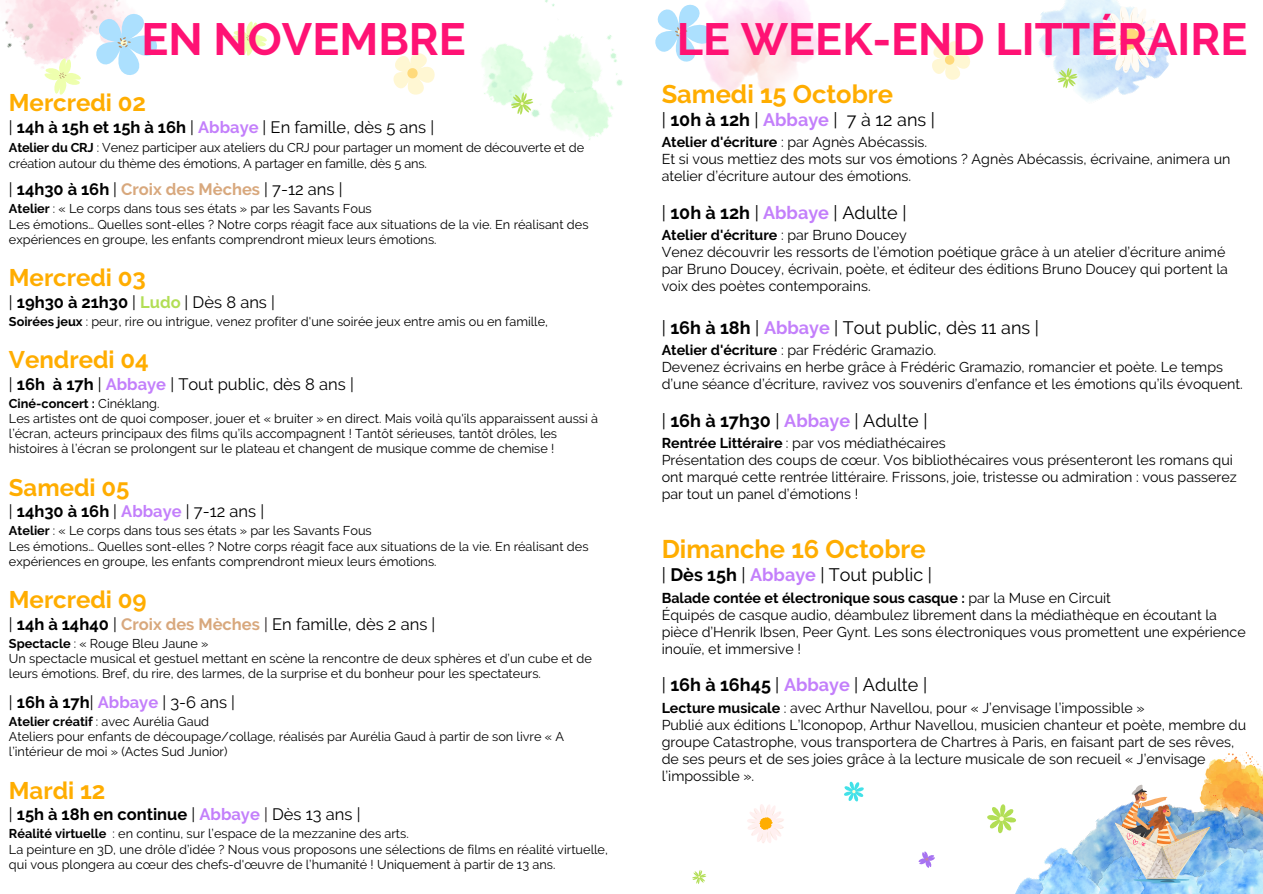
<style>
.page{position:relative;width:1263px;height:894px;background:#fff}
.page>*{position:absolute;margin:0;border:0;box-sizing:border-box;transform-origin:0 0}
.t1{font:700 45px "Raleway";color:#ff1274}
.t2{font:700 25.5px "Raleway";color:#ffad00}
.t3{font:700 24px "Raleway";color:#ffad00}
.t4{font:18px "Raleway";color:#000}
.t5{font:16.5px "Raleway";color:#000}
.t6{font:700 16.5px "Raleway";color:#000}
.t7{font:700 16.5px "Raleway";color:#d8a87d}
.t8{font:14.25px/17px "Raleway";color:#000}
.t9{font:12.75px/15.3px "Raleway";color:#000}
.s1{font-weight:700}
.s2{font-weight:700;color:#c37ffb}
.s3{font-weight:400;color:#000}
.s4{color:#000}
.s5{font-weight:700;color:#b2de55}
.s6{font-weight:700;color:#d8a87d}
.s7{color:#1f181a}
.s8{font-weight:400}
.s9{color:#c37ffb}
.s10{font-weight:400;color:#1f181a}
</style>
<div class="page">
<img style="left:1039px;top:0;width:130px;height:102px">
<svg style="left:1099px;top:6px;width:61px;height:67px"></svg>
<svg style="left:1050px;top:61px;width:34px;height:34px"></svg>
<svg style="left:932px;top:41px;width:38px;height:39px"></svg>
<svg style="left:655px;top:0;width:69px;height:76px"></svg>
<svg style="left:232px;top:21px;width:35px;height:35px"></svg>
<img style="left:1204px;top:752px;width:59px;height:49px">
<img style="left:481px;top:0;width:142px;height:140px">
<svg style="left:503px;top:85px;width:38px;height:37px"></svg>
<svg style="left:393px;top:53px;width:42px;height:42px"></svg>
<img style="left:3px;top:0;width:32px;height:64px">
<svg style="left:35px;top:0;width:122px;height:95px"></svg>
<img style="left:1227px;top:800px;width:36px;height:3px">
<img style="left:1015px;top:879px;width:10px;height:14px">
<img style="left:1078px;top:818px;width:21px;height:28px">
<img style="left:1248px;top:803px;width:15px;height:34px">
<img style="left:1154px;top:883px;width:30px;height:10px">
<img style="left:1109px;top:883px;width:45px;height:10px">
<img style="left:1184px;top:837px;width:79px;height:56px">
<img style="left:1223px;top:801px;width:25px;height:48px">
<img style="left:1160px;top:804px;width:85px;height:83px">
<img style="left:1025px;top:846px;width:84px;height:47px">
<img style="left:1099px;top:784px;width:124px;height:99px">
<svg style="left:918px;top:851px;width:17px;height:17px"></svg>
<svg style="left:747px;top:804px;width:37px;height:39px"></svg>
<svg style="left:987px;top:804px;width:29px;height:30px"></svg>
<svg style="left:692px;top:870px;width:15px;height:14px"></svg>
<svg style="left:844px;top:781px;width:20px;height:21px"></svg>
<h1 class="t1" style="left:141px;top:13px;width:326px">EN NOVEMBRE</h1>
<h3 class="t3" style="left:9px;top:88px;width:139px">Mercredi 02</h3>
<p class="t5" style="left:9px;top:117px;width:427px">| <span class="s1">14h à 15h et 15h à 16h</span> | <span class="s2">Abbaye</span> | En famille, dès 5 ans |</p>
<p class="t9" style="left:9px;top:140px;width:577px"><span class="s1">Atelier du CRJ</span> : Venez participer aux ateliers du CRJ pour partager un moment de découverte et de création autour du thème des émotions, A partager en famille, dès 5 ans.</p>
<p class="t7" style="left:9px;top:180px;width:335px"><span class="s3">|</span> <span class="s4">14h30 à 16h</span> <span class="s3">|</span> Croix des Mèches <span class="s3">| 7-12 ans |</span></p>
<p class="t9" style="left:9px;top:201px;width:581px"><span class="s1">Atelier</span> : « Le corps dans tous ses états » par les Savants Fous<br>Les émotions… Quelles sont-elles ? Notre corps réagit face aux situations de la vie. En réalisant des expériences en groupe, les enfants comprendront mieux leurs émotions.</p>
<h3 class="t3" style="left:9px;top:263px;width:139px">Mercredi 03</h3>
<p class="t5" style="left:9px;top:292px;width:268px">| <span class="s1">19h30 à 21h30</span> | <span class="s5">Ludo</span> | Dès 8 ans |</p>
<p class="t9" style="left:9px;top:313px;width:541px"><span class="s1">Soirées jeux</span> : peur, rire ou intrigue, venez profiter d'une soirée jeux entre amis ou en famille,</p>
<h3 class="t3" style="left:9px;top:345px;width:141px">Vendredi 04</h3>
<p class="t5" style="left:9px;top:374px;width:346px">| <span class="s1">16h à 17h</span> | <span class="s2">Abbaye</span> | Tout public, dès 8 ans |</p>
<p class="t9" style="left:9px;top:395px;width:591px"><span class="s1">Ciné-concert :</span> Cinéklang.<br>Les artistes ont de quoi composer, jouer et « bruiter » en direct. Mais voilà qu'ils apparaissent aussi à l’écran, acteurs principaux des films qu’ils accompagnent ! Tantôt sérieuses, tantôt drôles, les histoires à l’écran se prolongent sur le plateau et changent de musique comme de chemise !</p>
<h3 class="t3" style="left:9px;top:473px;width:122px">Samedi 05</h3>
<p class="t5" style="left:9px;top:501px;width:257px">| <span class="s1">14h30 à 16h</span> | <span class="s2">Abbaye</span> | 7-12 ans |</p>
<p class="t9" style="left:9px;top:523px;width:581px"><span class="s1">Atelier</span> : « Le corps dans tous ses états » par les Savants Fous<br>Les émotions… Quelles sont-elles ? Notre corps réagit face aux situations de la vie. En réalisant des expériences en groupe, les enfants comprendront mieux leurs émotions.</p>
<h3 class="t3" style="left:9px;top:585px;width:139px">Mercredi 09</h3>
<p class="t5" style="left:9px;top:614px;width:428px">| <span class="s1">14h à 14h40</span> | <span class="s6">Croix des Mèches</span> <span class="s7">|</span> En famille, dès 2 ans |</p>
<p class="t9" style="left:9px;top:635px;width:584px"><span class="s1">Spectacle</span> : « Rouge Bleu Jaune »<br>Un spectacle musical et gestuel mettant en scène la rencontre de deux sphères et d’un cube et de leurs émotions. Bref, du rire, des larmes, de la surprise et du bonheur pour les spectateurs.</p>
<p class="t5" style="left:9px;top:692px;width:228px">| <span class="s1">16h à 17h</span>| <span class="s2">Abbaye</span> | 3-6 ans |</p>
<p class="t9" style="left:9px;top:713px;width:557px"><span class="s1">Atelier créatif</span> : avec Aurélia Gaud<br>Ateliers pour enfants de découpage/collage, réalisés par Aurélia Gaud à partir de son livre « A l’intérieur de moi » (Actes Sud Junior)</p>
<h3 class="t3" style="left:9px;top:775px;width:98px">Mardi 12</h3>
<p class="t6" style="left:9px;top:804px;width:353px"><span class="s8">|</span> 15h à 18h en continue <span class="s8">|</span> <span class="s9">Abbaye</span> <span class="s10">|</span> <span class="s8">Dès 13 ans |</span></p>
<p class="t9" style="left:9px;top:825px;width:600px"><span class="s1">Réalité virtuelle</span> : en continu, sur l’espace de la mezzanine des arts.<br>La peinture en 3D, une drôle d’idée ? Nous vous proposons une sélections de films en réalité virtuelle, qui vous plongera au cœur des chefs-d'œuvre de l’humanité ! Uniquement à partir de 13 ans.</p>
<h1 class="t1" style="left:677px;top:13px;width:572px">LE WEEK-END LITTÉRAIRE</h1>
<h2 class="t2" style="left:662px;top:79px;width:233px">Samedi 15 Octobre</h2>
<h3 class="t4" style="left:662px;top:109px;width:275px">| <span class="s1">10h à 12h</span> | <span class="s2">Abbaye</span> | 7 à 12 ans |</h3>
<p class="t8" style="left:662px;top:134px;width:570px"><span class="s1">Atelier d'écriture</span> : par Agnès Abécassis.<br>Et si vous mettiez des mots sur vos émotions ? Agnès Abécassis, écrivaine, animera un atelier d’écriture autour des émotions.</p>
<h3 class="t4" style="left:662px;top:202px;width:246px">| <span class="s1">10h à 12h</span> | <span class="s2">Abbaye</span> | Adulte |</h3>
<p class="t8" style="left:662px;top:227px;width:568px"><span class="s1">Atelier d'écriture</span> : par Bruno Doucey<br>Venez découvrir les ressorts de l’émotion poétique grâce à un atelier d’écriture animé par Bruno Doucey, écrivain, poète, et éditeur des éditions Bruno Doucey qui portent la voix des poètes contemporains.</p>
<h3 class="t4" style="left:662px;top:316px;width:379px">| <span class="s1">16h à 18h</span> | <span class="s2">Abbaye</span> | Tout public, dès 11 ans |</h3>
<p class="t8" style="left:662px;top:341px;width:583px"><span class="s1">Atelier d'écriture</span> : par Frédéric Gramazio.<br>Devenez écrivains en herbe grâce à Frédéric Gramazio, romancier et poète. Le temps d’une séance d’écriture, ravivez vos souvenirs d’enfance et les émotions qu’ils évoquent.</p>
<h3 class="t4" style="left:662px;top:409px;width:267px">| <span class="s1">16h à 17h30</span> | <span class="s2">Abbaye</span> | Adulte |</h3>
<p class="t8" style="left:662px;top:434px;width:577px"><span class="s1">Rentrée Littéraire</span> : par vos médiathécaires<br>Présentation des coups de cœur. Vos bibliothécaires vous présenteront les romans qui ont marqué cette rentrée littéraire. Frissons, joie, tristesse ou admiration : vous passerez par tout un panel d’émotions !</p>
<h2 class="t2" style="left:662px;top:534px;width:266px">Dimanche 16 Octobre</h2>
<h3 class="t4" style="left:662px;top:564px;width:272px">| <span class="s1">Dès 15h</span> | <span class="s2">Abbaye</span> | Tout public |</h3>
<p class="t8" style="left:662px;top:589px;width:586px"><span class="s1">Balade contée et électronique sous casque :</span> par la Muse en Circuit<br>Équipés de casque audio, déambulez librement dans la médiathèque en écoutant la pièce d’Henrik Ibsen, Peer Gynt. Les sons électroniques vous promettent une expérience inouïe, et immersive !</p>
<h3 class="t4" style="left:662px;top:674px;width:267px">| <span class="s1">16h à 16h45</span> | <span class="s2">Abbaye</span> | Adulte |</h3>
<p class="t8" style="left:662px;top:699px;width:586px"><span class="s1">Lecture musicale</span> : avec Arthur Navellou, pour « J’envisage l’impossible »<br>Publié aux éditions L’Iconopop, Arthur Navellou, musicien chanteur et poète, membre du groupe Catastrophe, vous transportera de Chartres à Paris, en faisant part de ses rêves, de ses peurs et de ses joies grâce à la lecture musicale de son recueil « J’envisage l’impossible ».</p>
</div>
